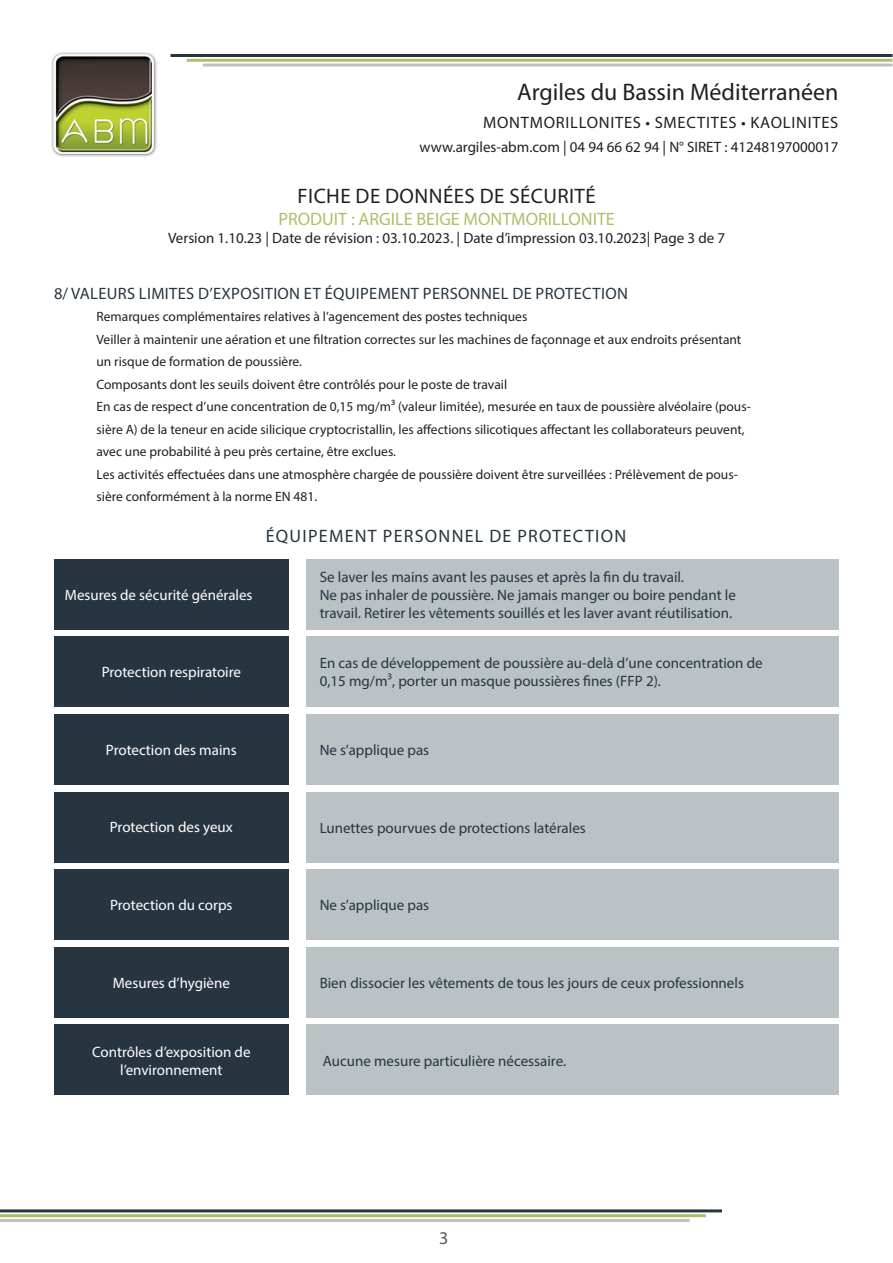
<style>
.page{position:relative;width:893px;height:1263px;background:#fff}
.page>*{position:absolute;margin:0;border:0;box-sizing:border-box;transform-origin:0 0}
.t1{font:24px "Myriad Pro";color:#231f20}
.t2{font:21px "Myriad Pro";letter-spacing:.02em;color:#231f20}
.t3{font:18px "Myriad Pro";color:#adc069}
.t4{font:18px "Myriad Pro";letter-spacing:.07em;color:#273541}
.t5{font:18px "Myriad Pro";color:#57585a}
.t6{font:16.5px "Myriad Pro";letter-spacing:.02em;color:#273541}
.t7{font:16.5px "Myriad Pro";letter-spacing:.045em;color:#231f20}
.t8{font:15px/18px "Myriad Pro";color:#273541}
.t9{font:15px/18px "Myriad Pro";color:#fff;text-align:center}
.t10{font:15px "Myriad Pro";color:#231f20}
.t11{font:13.5px/22.5px "Myriad Pro";color:#231f20}
</style>
<div class="page">
<hr style="left:0;top:1209px;width:722px;height:3px;background:#273541">
<hr style="left:0;top:1214px;width:706px;height:3px;background:#adc069">
<hr style="left:0;top:1219px;width:690px;height:3px;background:#bbc2c6">
<img style="left:51px;top:52px;width:106px;height:105px">
<hr style="left:171px;top:54px;width:721px;height:3px;background:#273541">
<hr style="left:187px;top:59px;width:705px;height:3px;background:#adc069">
<hr style="left:203px;top:64px;width:689px;height:3px;background:#bbc2c6">
<div style="left:54px;top:559px;width:235px;height:70px;background:#273541"></div>
<div style="left:306px;top:559px;width:532px;height:70px;background:#bbc2c6"></div>
<div style="left:54px;top:637px;width:235px;height:70px;background:#273541"></div>
<div style="left:306px;top:637px;width:532px;height:70px;background:#bbc2c6"></div>
<div style="left:54px;top:714px;width:235px;height:70px;background:#273541"></div>
<div style="left:306px;top:714px;width:532px;height:70px;background:#bbc2c6"></div>
<div style="left:54px;top:869px;width:235px;height:71px;background:#273541"></div>
<div style="left:306px;top:869px;width:532px;height:71px;background:#bbc2c6"></div>
<div style="left:54px;top:792px;width:235px;height:70px;background:#273541"></div>
<div style="left:306px;top:792px;width:532px;height:70px;background:#bbc2c6"></div>
<div style="left:54px;top:947px;width:235px;height:70px;background:#273541"></div>
<div style="left:306px;top:947px;width:532px;height:70px;background:#bbc2c6"></div>
<div style="left:54px;top:1025px;width:235px;height:70px;background:#273541"></div>
<div style="left:306px;top:1025px;width:532px;height:70px;background:#bbc2c6"></div>
<h1 class="t1" style="left:517px;top:77px;width:323px">Argiles du Bassin Méditerranéen</h1>
<p class="t7" style="left:483px;top:113px;width:357px">MONTMORILLONITES • SMECTITES • KAOLINITES</p>
<p class="t10" style="left:420px;top:138px;width:420px">www.argiles-abm.com | 04 94 66 62 94 | N° SIRET : 41248197000017</p>
<p class="t2" style="left:298px;top:183px;width:300px">FICHE DE DONNÉES DE SÉCURITÉ</p>
<p class="t3" style="left:279px;top:208px;width:338px">PRODUIT : ARGILE BEIGE MONTMORILLONITE</p>
<p class="t10" style="left:168px;top:228px;width:559px">Version 1.10.23 | Date de révision : 03.10.2023. | Date d’impression 03.10.2023| Page 3 de 7</p>
<p class="t6" style="left:54px;top:283px;width:575px">8/ VALEURS LIMITES D’EXPOSITION ET ÉQUIPEMENT PERSONNEL DE PROTECTION</p>
<p class="t11" style="left:97px;top:305px;width:646px">Remarques complémentaires relatives à l’agencement des postes techniques<br>Veiller à maintenir une aération et une filtration correctes sur les machines de façonnage et aux endroits présentant un risque de formation de poussière.</p>
<p class="t11" style="left:97px;top:373px;width:656px">Composants dont les seuils doivent être contrôlés pour le poste de travail<br>En cas de respect d’une concentration de 0,15 mg/m³ (valeur limitée), mesurée en taux de poussière alvéolaire (pous&shy;sière A) de la teneur en acide silicique cryptocristallin, les affections silicotiques affectant les collaborateurs peuvent, avec une probabilité à peu près certaine, être exclues.<br>Les activités effectuées dans une atmosphère chargée de poussière doivent être surveillées : Prélèvement de pous&shy;sière conformément à la norme EN 481.</p>
<p class="t4" style="left:266px;top:525px;width:362px">ÉQUIPEMENT PERSONNEL DE PROTECTION</p>
<p class="t9" style="left:65px;top:585px;width:189px">Mesures de sécurité générales</p>
<p class="t8" style="left:320px;top:567px;width:366px">Se laver les mains avant les pauses et après la fin du travail.</p>
<p class="t8" style="left:320px;top:585px;width:418px">Ne pas inhaler de poussière. Ne jamais manger ou boire pendant le travail. Retirer les vêtements souillés et les laver avant réutilisation.</p>
<p class="t9" style="left:102px;top:663px;width:141px">Protection respiratoire</p>
<p class="t8" style="left:320px;top:654px;width:444px">En cas de développement de poussière au-delà d’une concentration de<br>0,15 mg/m³, porter un masque poussières fines (FFP 2).</p>
<p class="t9" style="left:106px;top:740px;width:132px">Protection des mains</p>
<p class="t8" style="left:320px;top:740px;width:111px">Ne s’applique pas</p>
<p class="t9" style="left:110px;top:818px;width:124px">Protection des yeux</p>
<p class="t8" style="left:320px;top:818px;width:268px">Lunettes pourvues de protections latérales</p>
<p class="t9" style="left:110px;top:896px;width:124px">Protection du corps</p>
<p class="t8" style="left:320px;top:896px;width:111px">Ne s’applique pas</p>
<p class="t9" style="left:113px;top:973px;width:119px">Mesures d’hygiène</p>
<p class="t8" style="left:320px;top:974px;width:426px">Bien dissocier les vêtements de tous les jours de ceux professionnels</p>
<p class="t9" style="left:92px;top:1042px;width:160px">Contrôles d’exposition de l’environnement</p>
<p class="t8" style="left:323px;top:1051px;width:245px">Aucune mesure particulière nécessaire.</p>
<h3 class="t5" style="left:439px;top:1227px;width:11px">3</h3>
</div>
